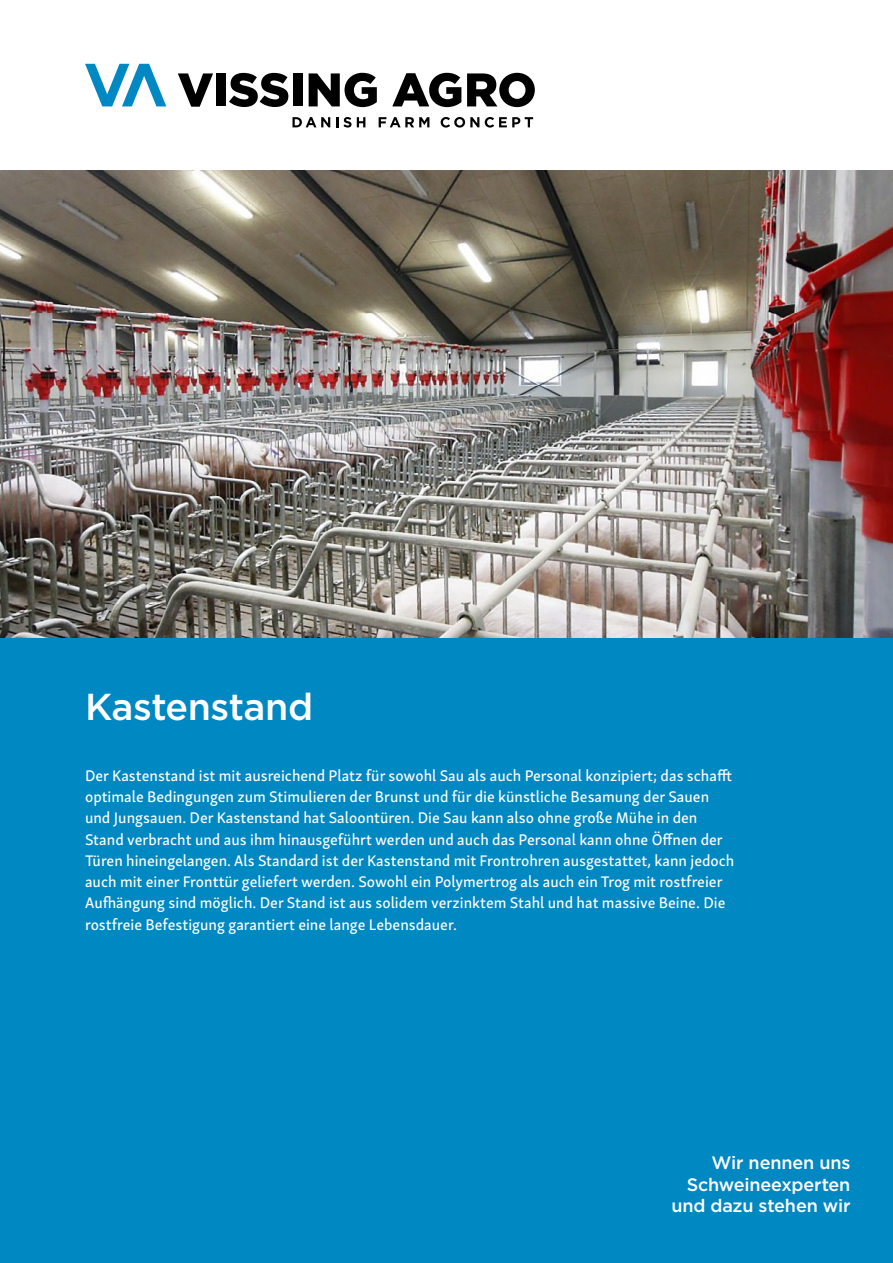
<style>
.page{position:relative;width:893px;height:1263px;background:#fff}
.page>*{position:absolute;margin:0;border:0;box-sizing:border-box;transform-origin:0 0}
.t1{font:500 37.5px "Gotham";letter-spacing:-.01em;color:#fff}
.t2{font:500 18px/21.3px "Gotham";letter-spacing:-.01em;color:#fff;text-align:right}
.t3{font:15.75px/21.3px "Skolar Sans Latn Me";color:#fff}
</style>
<div class="page">
<div style="left:0;top:638px;width:893px;height:625px;background:#0088c2"></div>
<svg style="left:178px;top:73px;width:35px;height:34px"></svg>
<div style="left:216px;top:73px;width:9px;height:33px;background:#000"></div>
<svg style="left:229px;top:73px;width:59px;height:34px"></svg>
<div style="left:293px;top:73px;width:9px;height:33px;background:#000"></div>
<svg style="left:309px;top:73px;width:68px;height:34px"></svg>
<svg style="left:392px;top:73px;width:69px;height:34px"></svg>
<svg style="left:467px;top:73px;width:68px;height:34px"></svg>
<svg style="left:85px;top:64px;width:81px;height:42px"></svg>
<svg style="left:292px;top:117px;width:38px;height:10px"></svg>
<svg style="left:336px;top:117px;width:29px;height:11px"></svg>
<svg style="left:379px;top:117px;width:50px;height:10px"></svg>
<svg style="left:441px;top:117px;width:38px;height:11px"></svg>
<svg style="left:485px;top:117px;width:48px;height:11px"></svg>
<img style="left:0;top:170px;width:893px;height:468px">
<h1 class="t1" style="left:85px;top:685px;width:230px">Kastenstand</h1>
<p class="t3" style="left:85px;top:763px;width:651px">Der Kastenstand ist mit ausreichend Platz für sowohl Sau als auch Personal konzipiert; das schafft optimale Bedingungen zum Stimulieren der Brunst und für die künstliche Besamung der Sauen und Jungsauen. Der Kastenstand hat Saloontüren. Die Sau kann also ohne große Mühe in den Stand verbracht und aus ihm hinausgeführt werden und auch das Personal kann ohne Öffnen der Türen hineingelangen. Als Standard ist der Kastenstand mit Frontrohren ausgestattet, kann jedoch auch mit einer Fronttür geliefert werden. Sowohl ein Polymertrog als auch ein Trog mit rostfreier Aufhängung sind möglich. Der Stand ist aus solidem verzinktem Stahl und hat massive Beine. Die rostfreie Befestigung garantiert eine lange Lebensdauer.</p>
<p class="t2" style="left:671px;top:1152px;width:181px">Wir nennen uns<br>Schweineexperten und dazu stehen wir</p>
</div>
